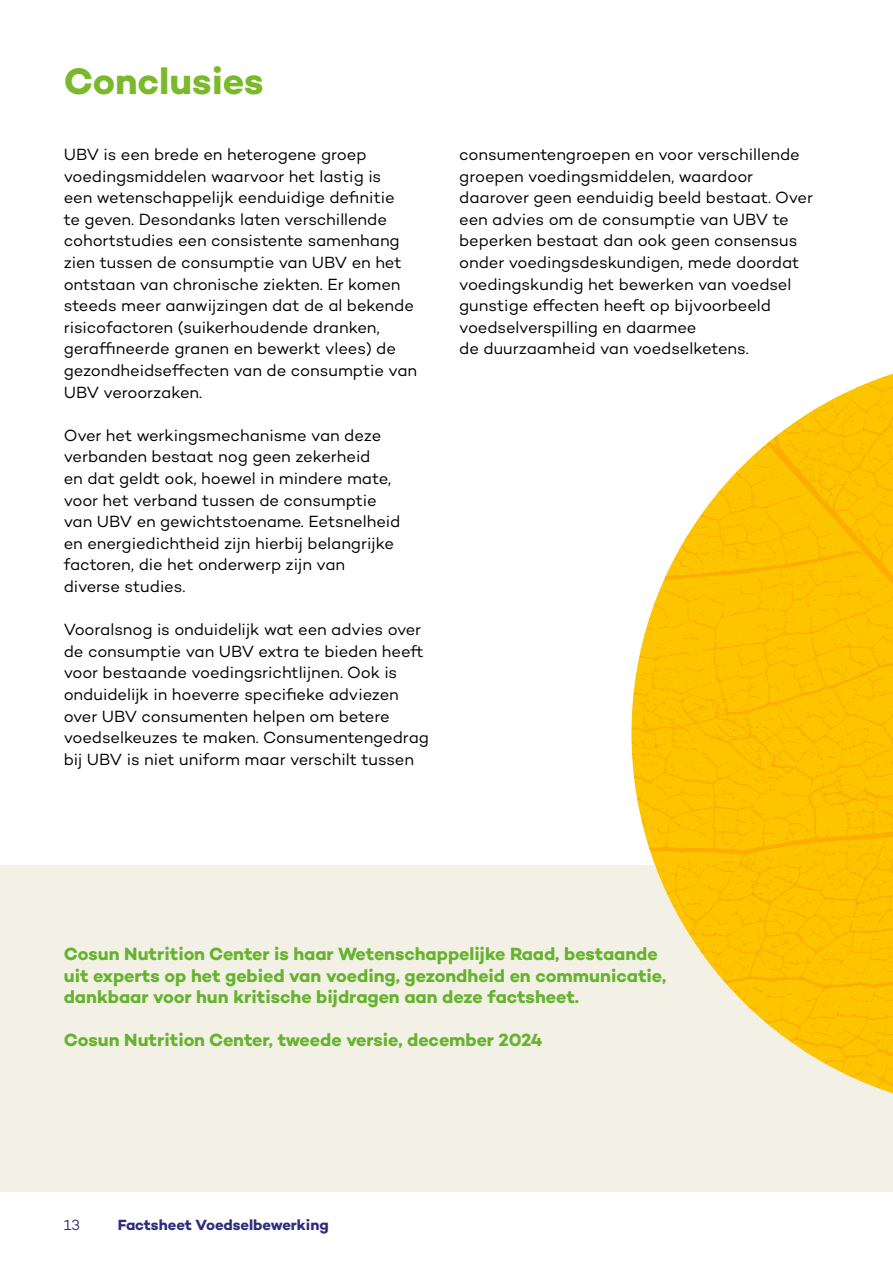
<style>
.page{position:relative;width:893px;height:1263px;background:#fff}
.page>*{position:absolute;margin:0;border:0;box-sizing:border-box;transform-origin:0 0}
.t1{font:700 37.5px "Campton";letter-spacing:-.005em;color:#7ab929}
.t2{font:700 18px/21.6px "Campton";letter-spacing:-.005em;color:#65b32e}
.t3{font:16.5px/21.6px "Campton";letter-spacing:-.01em;color:#000}
.t4{font:700 15px "Campton";color:#2e2c7d}
.t5{font:15px "Campton";color:#2e2c7d}
</style>
<div class="page">
<div style="left:0;top:865px;width:893px;height:326px;background:#f3f1e5"></div>
<img style="left:631px;top:374px;width:262px;height:719px">
<h1 class="t1" style="left:64px;top:57px;width:201px">Conclusies</h1>
<p class="t3" style="left:64px;top:143px;width:355px">UBV is een brede en heterogene groep voedingsmiddelen waarvoor het lastig is<br>een wetenschappelijk eenduidige definitie<br>te geven. Desondanks laten verschillende cohortstudies een consistente samenhang zien tussen de consumptie van UBV en het ontstaan van chronische ziekten. Er komen steeds meer aanwijzingen dat de al bekende risicofactoren (suikerhoudende dranken, geraffineerde granen en bewerkt vlees) de gezondheidseffecten van de consumptie van UBV veroorzaken.</p>
<p class="t3" style="left:64px;top:424px;width:338px">Over het werkingsmechanisme van deze verbanden bestaat nog geen zekerheid<br>en dat geldt ook, hoewel in mindere mate, voor het verband tussen de consumptie van UBV en gewichtstoename. Eetsnelheid en energiedichtheid zijn hierbij belangrijke factoren, die het onderwerp zijn van diverse studies.</p>
<p class="t3" style="left:64px;top:618px;width:367px">Vooralsnog is onduidelijk wat een advies over de consumptie van UBV extra te bieden heeft voor bestaande voedingsrichtlijnen. Ook is onduidelijk in hoeverre specifieke adviezen over UBV consumenten helpen om betere voedselkeuzes te maken. Consumentengedrag bij UBV is niet uniform maar verschilt tussen</p>
<p class="t3" style="left:459px;top:143px;width:355px">consumentengroepen en voor verschillende groepen voedingsmiddelen, waardoor daarover geen eenduidig beeld bestaat. Over een advies om de consumptie van UBV te beperken bestaat dan ook geen consensus onder voedingsdeskundigen, mede doordat voedingskundig het bewerken van voedsel gunstige effecten heeft op bijvoorbeeld voedselverspilling en daarmee<br>de duurzaamheid van voedselketens.</p>
<p class="t2" style="left:64px;top:943px;width:604px">Cosun Nutrition Center is haar Wetenschappelijke Raad, bestaande uit experts op het gebied van voeding, gezondheid en communicatie, dankbaar voor hun kritische bijdragen aan deze factsheet.</p>
<p class="t2" style="left:64px;top:1029px;width:480px">Cosun Nutrition Center, tweede versie, december 2024</p>
<p class="t5" style="left:64px;top:1216px;width:18px">13</p>
<p class="t4" style="left:118px;top:1216px;width:212px">Factsheet Voedselbewerking</p>
</div>
